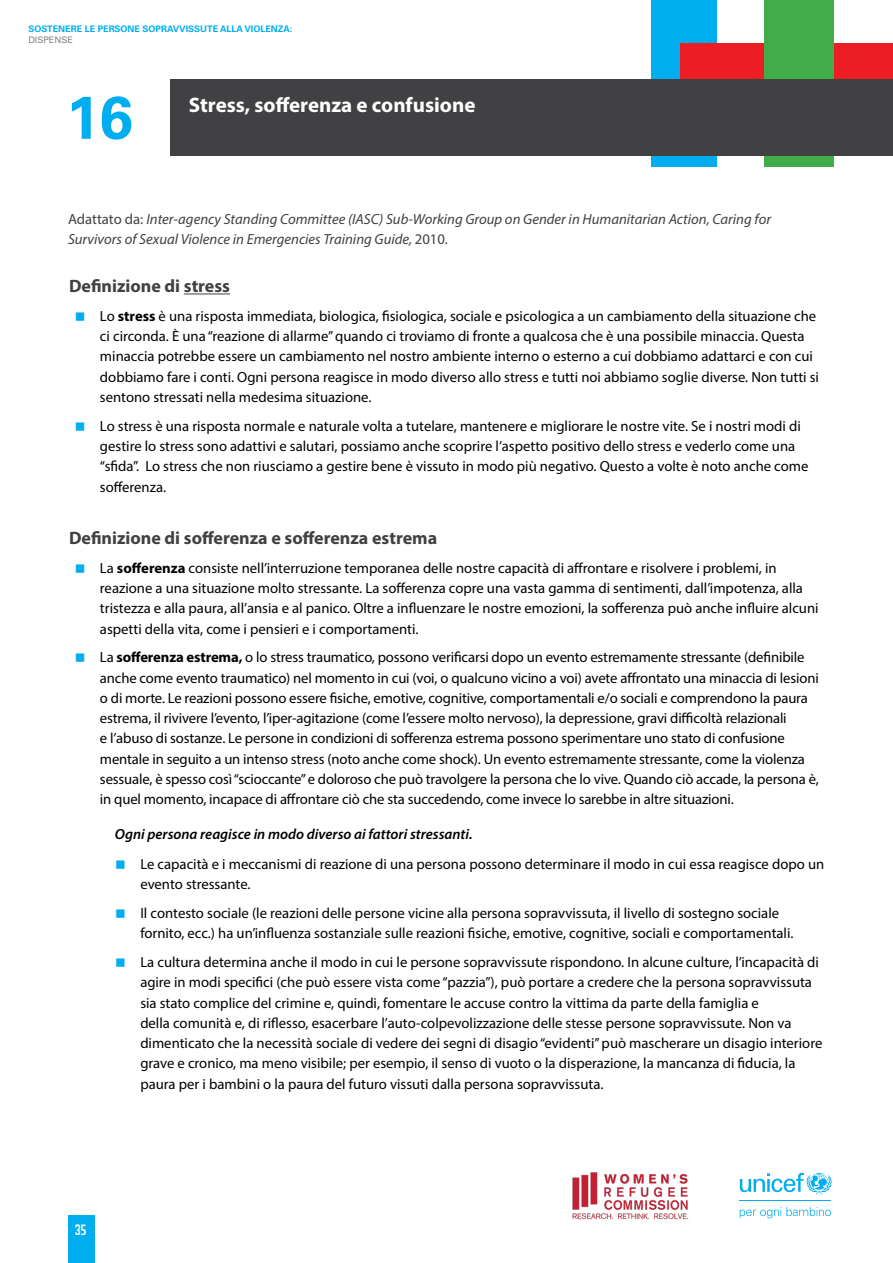
<style>
.page{position:relative;width:893px;height:1263px;background:#fff}
.page>*{position:absolute;margin:0;border:0;box-sizing:border-box;transform-origin:0 0}
.t1{font:700 60px "Univers LT Std";color:#00aeef}
.t2{font:700 21px "Myriad Pro";color:#fff}
.t3{font:700 18px "Myriad Pro";color:#414042}
.t4{font:15px "Peach Milk";color:#fff}
.t5{font:14.7px/20.2px "Myriad Pro";color:#000}
.t6{font:italic 14.7px/20.2px "Myriad Pro";color:#414042}
.t7{font:italic 600 14.7px "Myriad Pro";color:#000}
.t8{font:700 9px "Univers LT Std";color:#00aeef}
.t9{font:9px "Univers LT Std";color:#808285}
.s1{font-style:normal}
.s2{font-weight:700}
</style>
<div class="page">
<div style="left:651px;top:0;width:66px;height:166px;background:#00aeef"></div>
<div style="left:680px;top:43px;width:213px;height:87px;background:#ed1d24"></div>
<div style="left:68px;top:1215px;width:26px;height:48px;background:#00aeef"></div>
<div style="left:764px;top:0;width:69px;height:166px;background:#41ad49"></div>
<img style="left:572px;top:1172px;width:117px;height:48px">
<svg style="left:740px;top:1173px;width:92px;height:21px"></svg>
<hr style="left:740px;top:1200px;width:91px;height:1px;background:#00aeef">
<svg style="left:740px;top:1207px;width:91px;height:11px"></svg>
<div style="left:171px;top:79px;width:722px;height:77px;background:#414042"></div>
<hr style="left:184px;top:293px;width:46px;height:1px;background:#414042">
<p class="t8" style="left:28px;top:24px;width:266px">SOSTENERE LE PERSONE SOPRAVVISSUTE ALLA VIOLENZA:</p>
<p class="t9" style="left:28px;top:34px;width:46px">DISPENSE</p>
<h1 class="t1" style="left:66px;top:82px;width:68px">16</h1>
<h2 class="t2" style="left:189px;top:91px;width:288px">Stress, sofferenza e confusione</h2>
<p class="t6" style="left:68px;top:208px;width:704px"><span class="s1">Adattato da:</span> Inter-agency Standing Committee (IASC) Sub-Working Group on Gender in Humanitarian Action, Caring for<br>Survivors of Sexual Violence in Emergencies Training Guide, <span class="s1">2010.</span></p>
<p class="t3" style="left:69px;top:274px;width:163px">Definizione di stress</p>
<p class="t5" style="left:100px;top:306px;width:720px">Lo <span class="s2">stress</span> è una risposta immediata, biologica, fisiologica, sociale e psicologica a un cambiamento della situazione che ci circonda. È una “reazione di allarme” quando ci troviamo di fronte a qualcosa che è una possibile minaccia. Questa minaccia potrebbe essere un cambiamento nel nostro ambiente interno o esterno a cui dobbiamo adattarci e con cui dobbiamo fare i conti. Ogni persona reagisce in modo diverso allo stress e tutti noi abbiamo soglie diverse. Non tutti si sentono stressati nella medesima situazione.</p>
<p class="t5" style="left:100px;top:415px;width:710px">Lo stress è una risposta normale e naturale volta a tutelare, mantenere e migliorare le nostre vite. Se i nostri modi di gestire lo stress sono adattivi e salutari, possiamo anche scoprire l’aspetto positivo dello stress e vederlo come una “sfida”. Lo stress che non riusciamo a gestire bene è vissuto in modo più negativo. Questo a volte è noto anche come sofferenza.</p>
<p class="t3" style="left:69px;top:526px;width:370px">Definizione di sofferenza e sofferenza estrema</p>
<p class="t5" style="left:100px;top:557px;width:720px">La <span class="s2">sofferenza</span> consiste nell’interruzione temporanea delle nostre capacità di affrontare e risolvere i problemi, in reazione a una situazione molto stressante. La sofferenza copre una vasta gamma di sentimenti, dall’impotenza, alla tristezza e alla paura, all’ansia e al panico. Oltre a influenzare le nostre emozioni, la sofferenza può anche influire alcuni aspetti della vita, come i pensieri e i comportamenti.</p>
<p class="t5" style="left:100px;top:647px;width:720px">La <span class="s2">sofferenza estrema,</span> o lo stress traumatico, possono verificarsi dopo un evento estremamente stressante (definibile anche come evento traumatico) nel momento in cui (voi, o qualcuno vicino a voi) avete affrontato una minaccia di lesioni o di morte. Le reazioni possono essere fisiche, emotive, cognitive, comportamentali e/o sociali e comprendono la paura estrema, il rivivere l’evento, l’iper-agitazione (come l’essere molto nervoso), la depressione, gravi difficoltà relazionali<br>e l’abuso di sostanze. Le persone in condizioni di sofferenza estrema possono sperimentare uno stato di confusione mentale in seguito a un intenso stress (noto anche come shock). Un evento estremamente stressante, come la violenza sessuale, è spesso così “scioccante” e doloroso che può travolgere la persona che lo vive. Quando ciò accade, la persona è, in quel momento, incapace di affrontare ciò che sta succedendo, come invece lo sarebbe in altre situazioni.</p>
<p class="t7" style="left:115px;top:824px;width:359px">Ogni persona reagisce in modo diverso ai fattori stressanti.</p>
<p class="t5" style="left:140px;top:854px;width:685px">Le capacità e i meccanismi di reazione di una persona possono determinare il modo in cui essa reagisce dopo un evento stressante.</p>
<p class="t5" style="left:140px;top:903px;width:655px">Il contesto sociale (le reazioni delle persone vicine alla persona sopravvissuta, il livello di sostegno sociale fornito, ecc.) ha un’influenza sostanziale sulle reazioni fisiche, emotive, cognitive, sociali e comportamentali.</p>
<p class="t5" style="left:140px;top:952px;width:683px">La cultura determina anche il modo in cui le persone sopravvissute rispondono. In alcune culture, l’incapacità di agire in modi specifici (che può essere vista come “pazzia”), può portare a credere che la persona sopravvissuta sia stato complice del crimine e, quindi, fomentare le accuse contro la vittima da parte della famiglia e<br>della comunità e, di riflesso, esacerbare l’auto-colpevolizzazione delle stesse persone sopravvissute. Non va dimenticato che la necessità sociale di vedere dei segni di disagio “evidenti” può mascherare un disagio interiore grave e cronico, ma meno visibile; per esempio, il senso di vuoto o la disperazione, la mancanza di fiducia, la paura per i bambini o la paura del futuro vissuti dalla persona sopravvissuta.</p>
<p class="t4" style="left:76px;top:1221px;width:12px">35</p>
</div>
